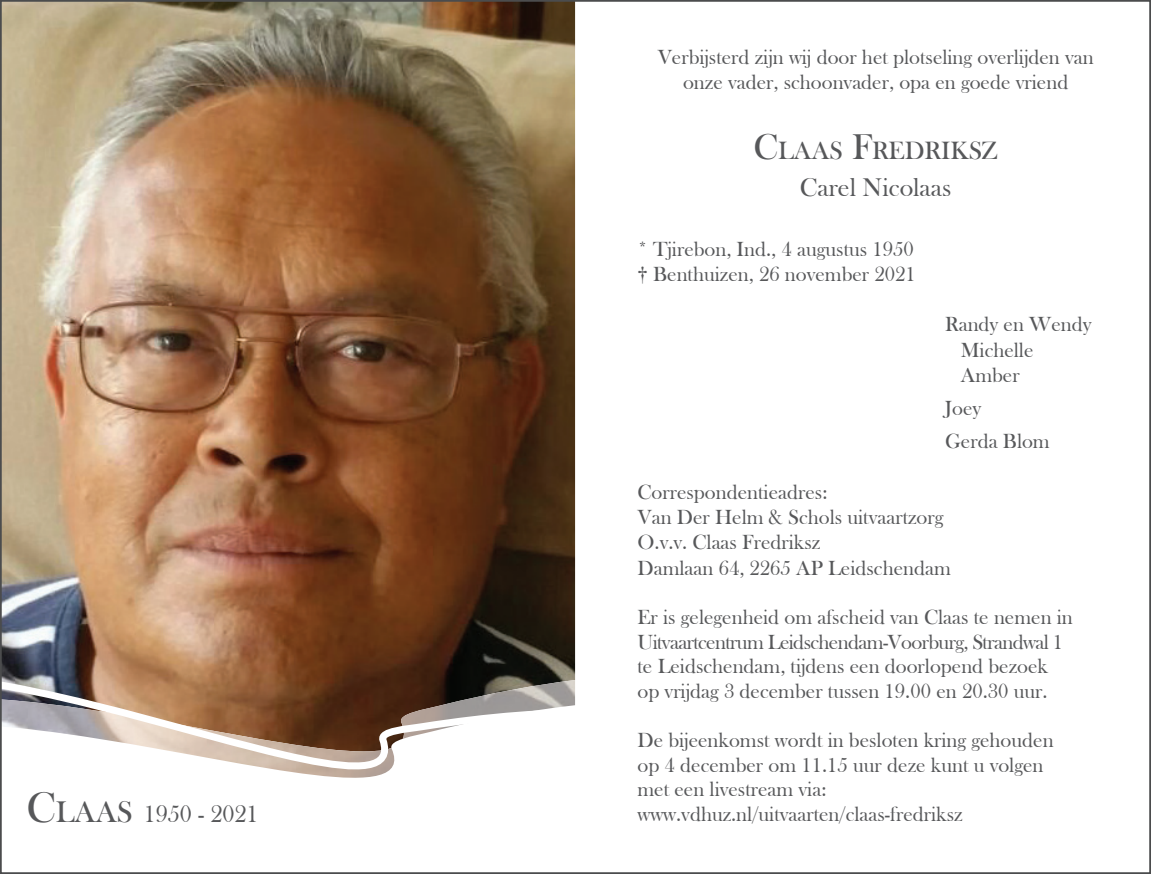
<style>
.page{position:relative;width:1151px;height:874px;background:#fff}
.page>*{position:absolute;margin:0;border:0;box-sizing:border-box;transform-origin:0 0}
.t1{font:26.25px "Bask Old Face";color:#57585a}
.t2{font:25.72px "Bask Old Face";color:#57585a}
.t3{font:24.5px "Bask Old Face";color:#57585a}
.t4{font:21px/25.2px "Bask Old Face";color:#57585a}
.s1{font-size:43.75px}
.s2{font-size:30.62px}
.s3{font-size:36.75px}
</style>
<div class="page">
<img style="left:3px;top:3px;width:572px;height:510px">
<img style="left:3px;top:513px;width:573px;height:265px">
<p class="t3" style="left:27px;top:800px;width:234px"><span class="s1">C</span><span class="s2">LAAS</span> 1950 - 2021</p>
<p class="t4" style="left:658px;top:45px;width:437px;text-align:center">Verbijsterd zijn wij door het plotseling overlijden van onze vader, schoonvader, opa en goede vriend</p>
<p class="t2" style="left:753px;top:136px;width:246px"><span class="s3">C</span>LAAS <span class="s3">F</span>REDRIKSZ</p>
<p class="t1" style="left:800px;top:172px;width:153px">Carel Nicolaas</p>
<p class="t4" style="left:637px;top:236px;width:280px">* Tjirebon, Ind., 4 augustus 1950 † Benthuizen, 26 november 2021</p>
<p class="t4" style="left:961px;top:312px;width:132px;text-indent:-16px">Randy en Wendy<br>Michelle<br>Amber</p>
<p class="t4" style="left:945px;top:392px;width:106px;line-height:33.2px">Joey<br>Gerda Blom</p>
<p class="t4" style="left:637px;top:479px;width:315px">Correspondentieadres:<br>Van Der Helm &amp; Schols uitvaartzorg<br>O.v.v. Claas Fredriksz<br>Damlaan 64, 2265 AP Leidschendam</p>
<p class="t4" style="left:637px;top:605px;width:437px;line-height:24.5px">Er is gelegenheid om afscheid van Claas te nemen in Uitvaartcentrum Leidschendam-Voorburg, Strandwal 1 te Leidschendam, tijdens een doorlopend bezoek op vrijdag 3 december tussen 19.00 en 20.30 uur.</p>
<p class="t4" style="left:637px;top:727px;width:418px;line-height:24.5px">De bijeenkomst wordt in besloten kring gehouden op 4 december om 11.15 uur deze kunt u volgen met een livestream via: www.vdhuz.nl/uitvaarten/claas-fredriksz</p>
</div>
